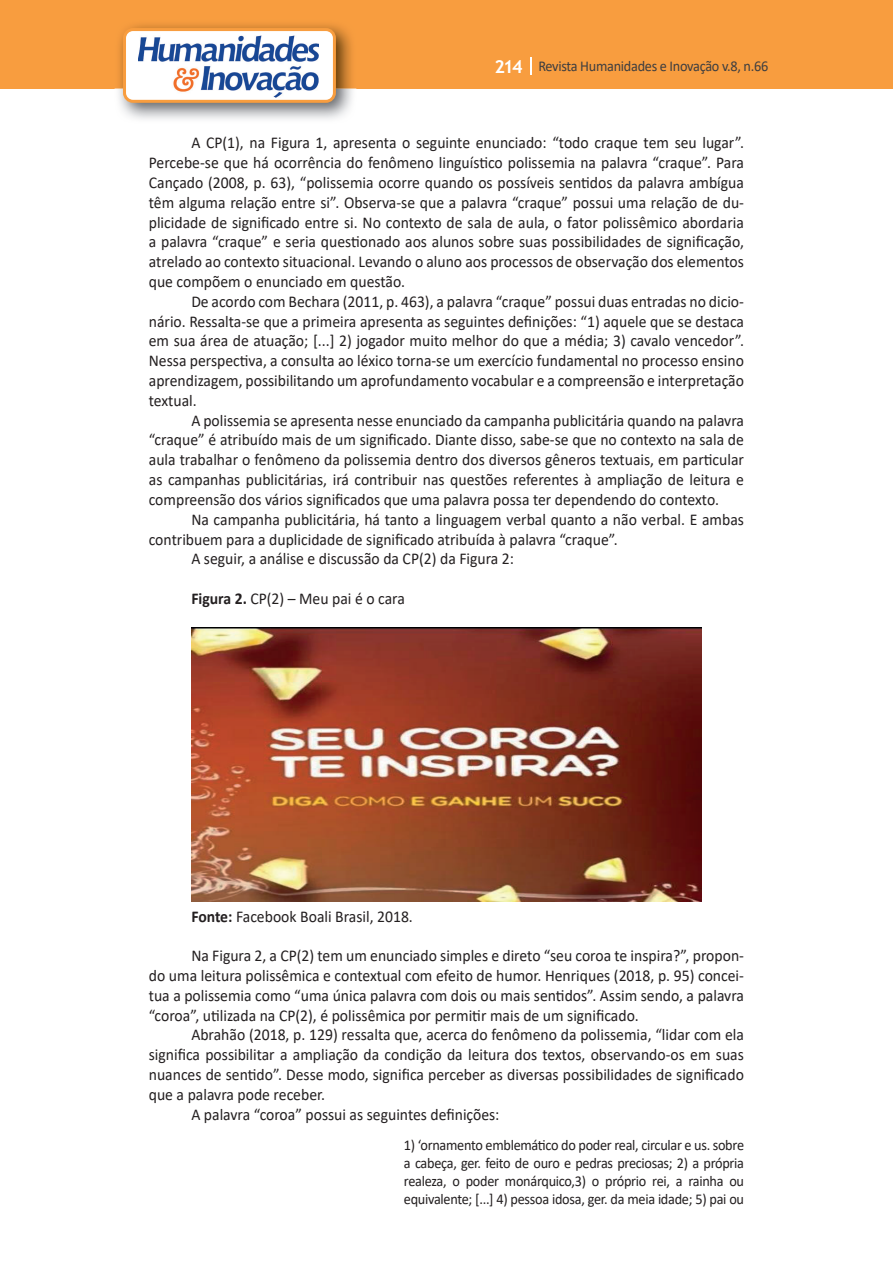
<style>
.page{position:relative;width:893px;height:1263px;background:#fff}
.page>*{position:absolute;margin:0;border:0;box-sizing:border-box;transform-origin:0 0}
.t1{font:16.5px/19.8px "Calibri";color:#231f20;text-align:justify;scale:.95 1}
.t2{font:15px/18px "Calibri";letter-spacing:-.02em;color:#231f20;text-align:justify;scale:.95 1}
.t3{font:15px "Calibri";letter-spacing:-.02em;color:#3e3e3f;scale:.95 1}
.s1{font-family:"Trebuchet MS";font-weight:700;font-size:18px;color:#fff}
.s2{font-weight:700}
</style>
<div class="page">
<div style="left:0;top:0;width:893px;height:88px;background:#f89d3f"></div>
<svg style="left:530px;top:57px;width:2px;height:18px"></svg>
<img style="left:115px;top:24px;width:241px;height:95px">
<div style="left:125px;top:30px;width:209px;height:71px;background:#fff;border-radius:9px"></div>
<img style="left:138px;top:35px;width:181px;height:62px">
<div style="left:123px;top:28px;width:213px;height:75px;border:3px solid #f89d3f;border-radius:9px"></div>
<img style="left:191px;top:627px;width:511px;height:275px">
<p class="t3" style="left:495px;top:56px;width:290px"><span class="s1">214</span> Revista Humanidades e Inovação v.8, n.66</p>
<p class="t1" style="left:149px;top:133px;width:628px;text-indent:43px">A CP(1), na Figura 1, apresenta o seguinte enunciado: “todo craque tem seu lugar”.<br>Percebe-se que há ocorrência do fenômeno linguístico polissemia na palavra “craque”. Para Cançado (2008, p. 63), “polissemia ocorre quando os possíveis sentidos da palavra ambígua têm alguma relação entre si”. Observa-se que a palavra “craque” possui uma relação de du&shy;plicidade de significado entre si. No contexto de sala de aula, o fator polissêmico abordaria a palavra “craque” e seria questionado aos alunos sobre suas possibilidades de significação, atrelado ao contexto situacional. Levando o aluno aos processos de observação dos elementos que compõem o enunciado em questão.</p>
<p class="t1" style="left:149px;top:291px;width:628px;text-indent:43px">De acordo com Bechara (2011, p. 463), a palavra “craque” possui duas entradas no dicio&shy;nário. Ressalta-se que a primeira apresenta as seguintes definições: “1) aquele que se destaca em sua área de atuação; [...] 2) jogador muito melhor do que a média; 3) cavalo vencedor”.<br>Nessa perspectiva, a consulta ao léxico torna-se um exercício fundamental no processo ensino aprendizagem, possibilitando um aprofundamento vocabular e a compreensão e interpretação textual.</p>
<p class="t1" style="left:149px;top:410px;width:628px;text-indent:43px">A polissemia se apresenta nesse enunciado da campanha publicitária quando na palavra “craque” é atribuído mais de um significado. Diante disso, sabe-se que no contexto na sala de aula trabalhar o fenômeno da polissemia dentro dos diversos gêneros textuais, em particular as campanhas publicitárias, irá contribuir nas questões referentes à ampliação de leitura e compreensão dos vários significados que uma palavra possa ter dependendo do contexto.</p>
<p class="t1" style="left:191px;top:509px;width:583px">Na campanha publicitária, há tanto a linguagem verbal quanto a não verbal. E ambas</p>
<p class="t1" style="left:149px;top:529px;width:495px">contribuem para a duplicidade de significado atribuída à palavra “craque”.</p>
<p class="t1" style="left:191px;top:548px;width:341px">A seguir, a análise e discussão da CP(2) da Figura 2:</p>
<p class="t1" style="left:191px;top:588px;width:226px"><span class="s2">Figura 2.</span> CP(2) – Meu pai é o cara</p>
<p class="t1" style="left:191px;top:906px;width:235px"><span class="s2">Fonte:</span> Facebook Boali Brasil, 2018.</p>
<p class="t1" style="left:149px;top:945px;width:628px;text-indent:43px">Na Figura 2, a CP(2) tem um enunciado simples e direto “seu coroa te inspira?”, propon&shy;do uma leitura polissêmica e contextual com efeito de humor. Henriques (2018, p. 95) concei&shy;tua a polissemia como “uma única palavra com dois ou mais sentidos”. Assim sendo, a palavra “coroa”, utilizada na CP(2), é polissêmica por permitir mais de um significado.</p>
<p class="t1" style="left:191px;top:1025px;width:583px">Abrahão (2018, p. 129) ressalta que, acerca do fenômeno da polissemia, “lidar com ela</p>
<p class="t1" style="left:149px;top:1044px;width:628px">significa possibilitar a ampliação da condição da leitura dos textos, observando-os em suas</p>
<p class="t1" style="left:149px;top:1064px;width:628px">nuances de sentido”. Desse modo, significa perceber as diversas possibilidades de significado</p>
<p class="t1" style="left:149px;top:1084px;width:187px">que a palavra pode receber.</p>
<p class="t1" style="left:191px;top:1104px;width:326px">A palavra “coroa” possui as seguintes definições:</p>
<p class="t2" style="left:404px;top:1136px;width:359px">1) ‘ornamento emblemático do poder real, circular e us. sobre a cabeça, ger. feito de ouro e pedras preciosas; 2) a própria realeza, o poder monárquico,3) o próprio rei, a rainha ou equivalente; [...] 4) pessoa idosa, ger. da meia idade; 5) pai ou</p>
</div>
